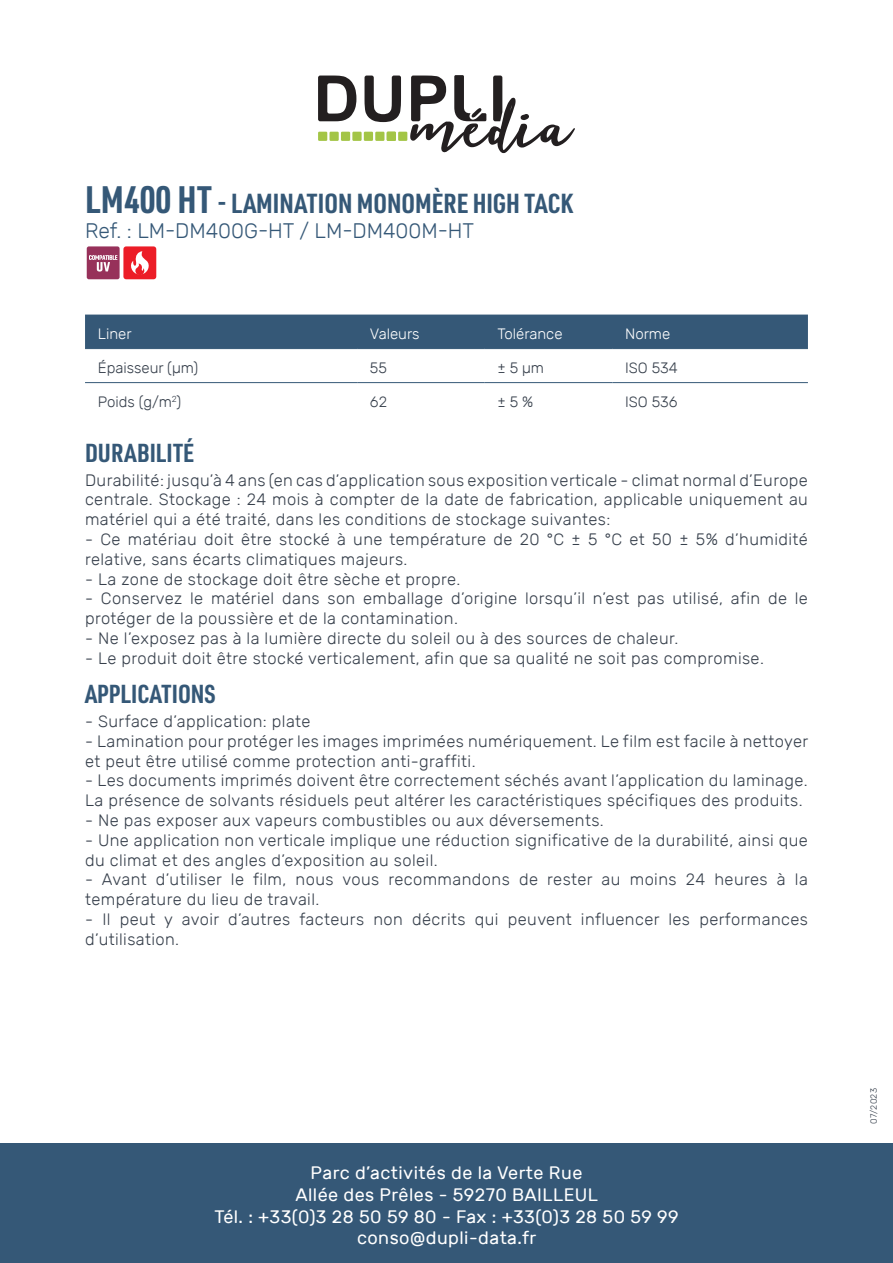
<style>
.page{position:relative;width:893px;height:1263px;background:#fff}
.page>*{position:absolute;margin:0;border:0;box-sizing:border-box;transform-origin:0 0}
.t1{font:700 27px "URWDIN Cond";color:#355877}
.t2{font:700 25.5px "URWDIN Cond";color:#355877}
.t3{font:300 21px "Rubik";color:#355877}
.t4{font:18px/21.6px "Rubik";letter-spacing:.025em;color:#fff;text-align:center}
.t5{font:300 16.5px/19.8px "Rubik";letter-spacing:.025em;color:#37404c}
.t6{font:300 15px "Rubik";color:#37404c}
.t7{font:300 15px "Rubik";color:#fff}
.t8{font:300 9px "Rubik";letter-spacing:.025em;color:#37404c}
.s1{font-size:37.5px}
</style>
<div class="page">
<div style="left:0;top:1144px;width:893px;height:119px;background:#355877"></div>
<div style="left:318px;top:132px;width:9px;height:9px;background:#a3c546"></div>
<div style="left:329px;top:132px;width:10px;height:9px;background:#a3c546"></div>
<div style="left:341px;top:132px;width:9px;height:9px;background:#a3c546"></div>
<div style="left:352px;top:132px;width:10px;height:9px;background:#a3c546"></div>
<div style="left:364px;top:132px;width:9px;height:9px;background:#a3c546"></div>
<div style="left:375px;top:132px;width:9px;height:9px;background:#a3c546"></div>
<div style="left:387px;top:132px;width:9px;height:9px;background:#a3c546"></div>
<div style="left:398px;top:132px;width:9px;height:9px;background:#a3c546"></div>
<svg style="left:318px;top:76px;width:38px;height:45px"></svg>
<svg style="left:365px;top:76px;width:36px;height:46px"></svg>
<svg style="left:410px;top:75px;width:165px;height:78px"></svg>
<div style="left:123px;top:246px;width:33px;height:33px;background:#ec1d27;border-radius:3px"></div>
<svg style="left:131px;top:251px;width:18px;height:24px"></svg>
<div style="left:87px;top:246px;width:33px;height:33px;background:#97315a;border-radius:2px"></div>
<svg style="left:89px;top:255px;width:28px;height:17px"></svg>
<div style="left:85px;top:315px;width:723px;height:33px;background:#355877"></div>
<hr style="left:85px;top:348px;width:272px;height:1px;background:#355877">
<hr style="left:357px;top:348px;width:128px;height:1px;background:#355877">
<hr style="left:485px;top:348px;width:127px;height:1px;background:#355877">
<hr style="left:612px;top:348px;width:196px;height:1px;background:#355877">
<hr style="left:85px;top:382px;width:272px;height:1px;background:#355877">
<hr style="left:357px;top:382px;width:128px;height:1px;background:#355877">
<hr style="left:485px;top:382px;width:127px;height:1px;background:#355877">
<hr style="left:612px;top:382px;width:196px;height:1px;background:#355877">
<h1 class="t1" style="left:85px;top:185px;width:489px"><span class="s1">LM400 HT</span> - LAMINATION MONOMÈRE HIGH TACK</h1>
<p class="t3" style="left:85px;top:219px;width:391px">Ref. : LM-DM400G-HT / LM-DM400M-HT</p>
<p class="t7" style="left:98px;top:325px;width:35px">Liner</p>
<p class="t7" style="left:370px;top:325px;width:51px">Valeurs</p>
<p class="t7" style="left:497px;top:325px;width:67px">Tolérance</p>
<p class="t7" style="left:625px;top:325px;width:47px">Norme</p>
<p class="t6" style="left:98px;top:359px;width:102px">Épaisseur (µm)</p>
<p class="t6" style="left:370px;top:359px;width:19px">55</p>
<p class="t6" style="left:497px;top:359px;width:48px">± 5 µm</p>
<p class="t6" style="left:625px;top:359px;width:54px">ISO 534</p>
<p class="t6" style="left:98px;top:393px;width:85px">Poids (g/m<sup>2</sup>)</p>
<p class="t6" style="left:370px;top:393px;width:19px">62</p>
<p class="t6" style="left:497px;top:393px;width:37px">± 5 %</p>
<p class="t6" style="left:625px;top:393px;width:54px">ISO 536</p>
<h2 class="t2" style="left:85px;top:435px;width:111px">DURABILITÉ</h2>
<p class="t5" style="left:85px;top:470px;width:724px;text-align:justify">Durabilité: jusqu’à 4 ans (en cas d’application sous exposition verticale - climat normal d’Europe centrale. Stockage : 24 mois à compter de la date de fabrication, applicable uniquement au matériel qui a été traité, dans les conditions de stockage suivantes:</p>
<p class="t5" style="left:85px;top:529px;width:724px">- Ce matériau doit être stocké à une température de 20 °C ± 5 °C et 50 ± 5% d’humidité relative, sans écarts climatiques majeurs.</p>
<p class="t5" style="left:85px;top:569px;width:377px">- La zone de stockage doit être sèche et propre.</p>
<p class="t5" style="left:85px;top:589px;width:724px">- Conservez le matériel dans son emballage d’origine lorsqu’il n’est pas utilisé, afin de le protéger de la poussière et de la contamination.</p>
<p class="t5" style="left:85px;top:628px;width:595px">- Ne l’exposez pas à la lumière directe du soleil ou à des sources de chaleur.</p>
<p class="t5" style="left:85px;top:648px;width:680px">- Le produit doit être stocké verticalement, afin que sa qualité ne soit pas compromise.</p>
<h2 class="t2" style="left:85px;top:676px;width:132px">APPLICATIONS</h2>
<p class="t5" style="left:85px;top:711px;width:227px">- Surface d’application: plate</p>
<p class="t5" style="left:85px;top:731px;width:725px">- Lamination pour protéger les images imprimées numériquement. Le film est facile à nettoyer et peut être utilisé comme protection anti-graffiti.</p>
<p class="t5" style="left:85px;top:771px;width:724px">- Les documents imprimés doivent être correctement séchés avant l’application du laminage.<br>La présence de solvants résiduels peut altérer les caractéristiques spécifiques des produits.</p>
<p class="t5" style="left:85px;top:810px;width:520px">- Ne pas exposer aux vapeurs combustibles ou aux déversements.</p>
<p class="t5" style="left:85px;top:830px;width:724px">- Une application non verticale implique une réduction significative de la durabilité, ainsi que du climat et des angles d’exposition au soleil.</p>
<p class="t5" style="left:85px;top:870px;width:724px">- Avant d’utiliser le film, nous vous recommandons de rester au moins 24 heures à la température du lieu de travail.</p>
<p class="t5" style="left:85px;top:909px;width:724px">- Il peut y avoir d’autres facteurs non décrits qui peuvent influencer les performances d’utilisation.</p>
<p class="t4" style="left:214px;top:1163px;width:466px">Parc d’activités de la Verte Rue<br>Allée des Prêles - 59270 BAILLEUL<br>Tél. : +33(0)3 28 50 59 80 - Fax : +33(0)3 28 50 59 99 conso@dupli-data.fr</p>
<p class="t8" style="left:869px;top:1124px;width:37px;rotate:-90deg">07/2023</p>
</div>
